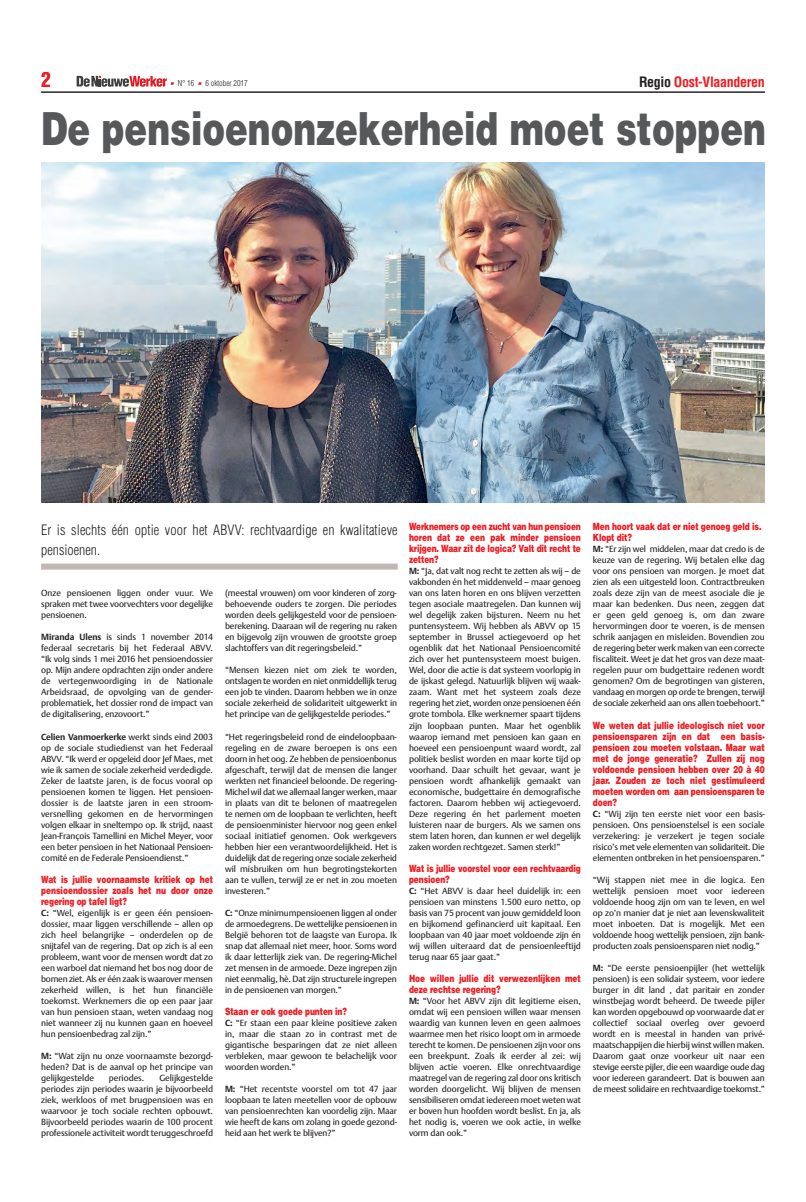
<style>
.page{position:relative;width:806px;height:1202px;background:#fff}
.page>*{position:absolute;margin:0;border:0;box-sizing:border-box;transform-origin:0 0}
.t1{font:900 45.7px "Helvetica LT Std";color:#57585a;scale:.75 1}
.t2{font:700 condensed 20px "Helvetica LT Std";color:#ee1d23}
.t3{font:300 condensed 14px/20px "Helvetica LT Std";letter-spacing:.01em;color:#231f20}
.t4{font:700 condensed 14px "Helvetica LT Std";letter-spacing:-.025em;color:#ee1d23}
.t5{font:900 10px/11px "Helvetica LT Std";letter-spacing:-.015em;color:#ee1d23;text-align:justify;scale:.75 1}
.t6{font:8.8px/11px "Dutch Argo";letter-spacing:-.015em;color:#231f20;text-align:justify}
.t7{font:300 condensed 8px "Helvetica LT Std";color:#231f20}
.s1{color:#231f20}
.s2{font-weight:700}
</style>
<div class="page">
<img style="left:41px;top:162px;width:723px;height:340px">
<hr style="left:41px;top:92px;width:723px;height:1px;background:#231f20">
<svg style="left:198px;top:82px;width:4px;height:3px"></svg>
<svg style="left:77px;top:76px;width:97px;height:11px"></svg>
<div style="left:41px;top:564px;width:356px;height:6px;background:#c0b8b5"></div>
<p class="t2" style="left:41px;top:72px;width:11px">2</p>
<p class="t7" style="left:178px;top:80px;width:18px">N° 16</p>
<p class="t7" style="left:205px;top:80px;width:44px">6 oktober 2017</p>
<p class="t4" style="left:638px;top:76px;width:127px"><span class="s1">Regio</span> Oost-Vlaanderen</p>
<p class="t1" style="left:41px;top:112px;width:967px">De pensioenonzekerheid moet stoppen</p>
<p class="t3" style="left:41px;top:521px;width:358px">Er is slechts één optie voor het ABVV: rechtvaardige en kwalitatieve pensioenen.</p>
<p class="t6" style="left:41px;top:588px;width:173px">Onze pensioenen liggen onder vuur. We spraken met twee voorvechters voor degelijke pensioenen.</p>
<p class="t6" style="left:41px;top:632px;width:173px"><span class="s2">Miranda Ulens</span> is sinds 1 november 2014 federaal secretaris bij het Federaal ABVV. “Ik volg sinds 1 mei 2016 het pensioendossier op. Mijn andere opdrachten zijn onder andere de vertegenwoordiging in de Nationale Arbeidsraad, de opvolging van de gender&shy;problematiek, het dossier rond de impact van de digitalisering, enzovoort.”</p>
<p class="t6" style="left:41px;top:731px;width:173px"><span class="s2">Celien Vanmoerkerke</span> werkt sinds eind 2003 op de sociale studiedienst van het Federaal ABVV. “Ik werd er opgeleid door Jef Maes, met wie ik samen de sociale zekerheid verdedigde.<br>Zeker de laatste jaren, is de focus vooral op pensioenen komen te liggen. Het pensioen&shy;dossier is de laatste jaren in een stroom&shy;versnelling gekomen en de hervormingen volgen elkaar in sneltempo op. Ik strijd, naast Jean-François Tamellini en Michel Meyer, voor een beter pensioen in het Nationaal Pensioen&shy;comité en de Federale Pensioendienst.”</p>
<p class="t5" style="left:41px;top:874px;width:230px">Wat is jullie voornaamste kritiek op het pensioendossier zoals het nu door onze regering op tafel ligt?</p>
<p class="t6" style="left:41px;top:907px;width:173px"><span class="s2">C:</span> “Wel, eigenlijk is er geen één pensioen&shy;dossier, maar liggen verschillende – allen op zich heel belangrijke – onderdelen op de snijtafel van de regering. Dat op zich is al een probleem, want voor de mensen wordt dat zo een warboel dat niemand het bos nog door de bomen ziet. Als er één zaak is waarover mensen zekerheid willen, is het hun financiële toekomst. Werknemers die op een paar jaar van hun pensioen staan, weten vandaag nog niet wanneer zij nu kunnen gaan en hoeveel hun pensioenbedrag zal zijn.”</p>
<p class="t6" style="left:41px;top:1050px;width:173px"><span class="s2">M:</span> “Wat zijn nu onze voornaamste bezorgd&shy;heden? Dat is de aanval op het principe van gelijkgestelde</p>
<p class="t6" style="left:41px;top:1072px;width:173px;text-indent:118px">Gelijkgestelde periodes zijn periodes waarin je bijvoorbeeld ziek, werkloos of met brugpensioen was en waarvoor je toch sociale rechten opbouwt.<br>Bijvoorbeeld periodes waarin de 100 procent professionele activiteit wordt teruggeschroefd</p>
<p class="t6" style="left:109px;top:1072px;width:37px">periodes.</p>
<p class="t6" style="left:225px;top:588px;width:173px">(meestal vrouwen) om voor kinderen of zorg&shy;behoevende ouders te zorgen. Die periodes worden deels gelijkgesteld voor de pensioen&shy;berekening. Daaraan wil de regering nu raken en bijgevolg zijn vrouwen de grootste groep slachtoffers van dit regeringsbeleid.”</p>
<p class="t6" style="left:225px;top:665px;width:173px">“Mensen kiezen niet om ziek te worden, ontslagen te worden en niet onmiddellijk terug een job te vinden. Daarom hebben we in onze sociale zekerheid de solidariteit uitgewerkt in het principe van de gelijkgestelde periodes.”</p>
<p class="t6" style="left:225px;top:731px;width:173px">“Het regeringsbeleid rond de eindeloopbaan&shy;regeling en de zware beroepen is ons een doorn in het oog. Ze hebben de pensioenbonus afgeschaft, terwijl dat de mensen die langer werkten net financieel beloonde. De regering-Michel wil dat we allemaal langer werken, maar in plaats van dit te belonen of maatregelen te nemen om de loopbaan te verlichten, heeft de pensioenminister hiervoor nog geen enkel sociaal initiatief genomen. Ook werkgevers hebben hier een verantwoordelijkheid. Het is duidelijk dat de regering onze sociale zekerheid wil misbruiken om hun begrotingstekorten aan te vullen, terwijl ze er net in zou moeten investeren.”</p>
<p class="t6" style="left:225px;top:907px;width:173px"><span class="s2">C:</span> “Onze minimumpensioenen liggen al onder de armoedegrens. De wettelijke pensioenen in België behoren tot de laagste van Europa. Ik snap dat allemaal niet meer, hoor. Soms word ik daar letterlijk ziek van. De regering-Michel zet mensen in de armoede. Deze ingrepen zijn niet eenmalig, hè. Dat zijn structurele ingrepen in de pensioenen van morgen.”</p>
<p class="t5" style="left:225px;top:1006px;width:164px">Staan er ook goede punten in?</p>
<p class="t6" style="left:225px;top:1017px;width:173px"><span class="s2">C:</span> “Er staan een paar kleine positieve zaken in, maar die staan zo in contrast met de gigantische besparingen dat ze niet alleen verbleken, maar gewoon te belachelijk voor woorden worden.”</p>
<p class="t6" style="left:225px;top:1083px;width:173px"><span class="s2">M:</span> “Het recentste voorstel om tot 47 jaar loopbaan te laten meetellen voor de opbouw van pensioenrechten kan voordelig zijn. Maar wie heeft de kans om zolang in goede gezond&shy;heid aan het werk te blijven?”</p>
<p class="t5" style="left:409px;top:522px;width:230px">Werknemers op een zucht van hun pensioen horen dat ze een pak minder pensioen krijgen. Waar zit de logica? Valt dit recht te zetten?</p>
<p class="t6" style="left:409px;top:566px;width:173px"><span class="s2">M:</span> “Ja, dat valt nog recht te zetten als wij – de vakbonden én het middenveld – maar genoeg van ons laten horen en ons blijven verzetten tegen asociale maatregelen. Dan kunnen wij wel degelijk zaken bijsturen. Neem nu het puntensysteem. Wij hebben als ABVV op 15 september in Brussel actiegevoerd op het ogenblik dat het Nationaal Pensioencomité zich over het puntensysteem moest buigen.<br>Wel, door die actie is dat systeem voorlopig in de ijskast gelegd. Natuurlijk blijven wij waak&shy;zaam. Want met het systeem zoals deze regering het ziet, worden onze pensioenen één grote tombola. Elke werknemer spaart tijdens zijn loopbaan punten. Maar het ogenblik waarop iemand met pensioen kan gaan en hoeveel een pensioenpunt waard wordt, zal politiek beslist worden en maar korte tijd op voorhand. Daar schuilt het gevaar, want je pensioen wordt afhankelijk gemaakt van economische, budgettaire én demografische factoren. Daarom hebben wij actiegevoerd.<br>Deze regering én het parlement moeten luisteren naar de burgers. Als we samen ons stem laten horen, dan kunnen er wel degelijk zaken worden rechtgezet. Samen sterk!”</p>
<p class="t5" style="left:409px;top:863px;width:230px">Wat is jullie voorstel voor een rechtvaardig pensioen?</p>
<p class="t6" style="left:409px;top:885px;width:173px"><span class="s2">C:</span> “Het ABVV is daar heel duidelijk in: een pensioen van minstens 1.500 euro netto, op basis van 75 procent van jouw gemiddeld loon en bijkomend gefinancierd uit kapitaal. Een loopbaan van 40 jaar moet voldoende zijn én wij willen uiteraard dat de pensioenleeftijd terug naar 65 jaar gaat.”</p>
<p class="t5" style="left:409px;top:973px;width:230px">Hoe willen jullie dit verwezenlijken met deze rechtse regering?</p>
<p class="t6" style="left:409px;top:995px;width:173px"><span class="s2">M:</span> “Voor het ABVV zijn dit legitieme eisen, omdat wij een pensioen willen waar mensen waardig van kunnen leven en geen aalmoes waarmee men het risico loopt om in armoede terecht te komen. De pensioenen zijn voor ons een breekpunt. Zoals ik eerder al zei: wij blijven actie voeren. Elke onrechtvaardige maatregel van de regering zal door ons kritisch worden doorgelicht. Wij blijven de mensen sensibiliseren omdat iedereen moet weten wat er boven hun hoofden wordt beslist. En ja, als het nodig is, voeren we ook actie, in welke vorm dan ook.”</p>
<p class="t5" style="left:592px;top:522px;width:226px">Men hoort vaak dat er niet genoeg geld is.<br>Klopt dit?</p>
<p class="t6" style="left:592px;top:544px;width:173px"><span class="s2">M:</span> “Er zijn wel middelen, maar dat credo is de keuze van de regering. Wij betalen elke dag voor ons pensioen van morgen. Je moet dat zien als een uitgesteld loon. Contractbreuken zoals deze zijn van de meest asociale die je maar kan bedenken. Dus neen, zeggen dat er geen geld genoeg is, om dan zware hervormingen door te voeren, is de mensen schrik aanjagen en misleiden. Bovendien zou de regering beter werk maken van een correcte fiscaliteit. Weet je dat het gros van deze maat&shy;regelen puur om budgettaire redenen wordt genomen? Om de begrotingen van gisteren, vandaag en morgen op orde te brengen, terwijl de sociale zekerheid aan ons allen toebehoort.”</p>
<p class="t5" style="left:592px;top:720px;width:230px">We weten dat jullie ideologisch niet voor pensioensparen zijn en dat een basis&shy;pensioen zou moeten volstaan. Maar wat met de jonge generatie? Zullen zij nog voldoende pensioen hebben over 20 à 40 jaar. Zouden ze toch niet gestimuleerd moeten worden om aan pensioensparen te doen?</p>
<p class="t6" style="left:592px;top:808px;width:173px"><span class="s2">C:</span> “Wij zijn ten eerste niet voor een basis&shy;pensioen. Ons pensioenstelsel is een sociale verzekering: je verzekert je tegen sociale risico’s met vele elementen van solidariteit. Die elementen ontbreken in het pensioensparen.”</p>
<p class="t6" style="left:592px;top:874px;width:173px">“Wij stappen niet mee in die logica. Een wettelijk pensioen moet voor iedereen voldoende hoog zijn om van te leven, en wel op zo’n manier dat je niet aan levenskwaliteit moet inboeten. Dat is mogelijk. Met een voldoende hoog wettelijk pensioen, zijn bank&shy;producten zoals pensioensparen niet nodig.”</p>
<p class="t6" style="left:592px;top:962px;width:173px"><span class="s2">M:</span> “De eerste pensioenpijler (het wettelijk pensioen) is een solidair systeem, voor iedere burger in dit land , dat paritair en zonder winstbejag wordt beheerd. De tweede pijler kan worden opgebouwd op voorwaarde dat er collectief sociaal overleg over gevoerd wordt en is meestal in handen van privé&shy;maatschappijen die hierbij winst willen maken.<br>Daarom gaat onze voorkeur uit naar een stevige eerste pijler, die een waardige oude dag voor iedereen garandeert. Dat is bouwen aan de meest solidaire en rechtvaardige toekomst.”</p>
</div>
